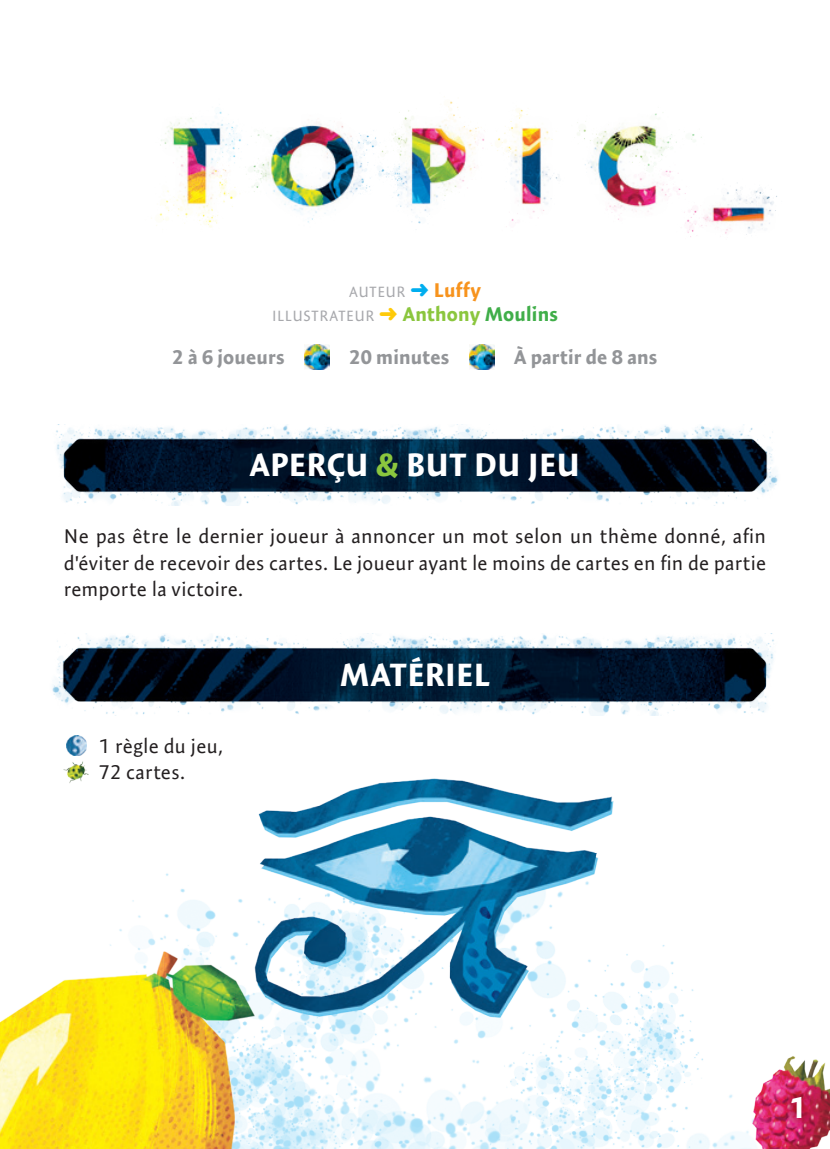
<style>
.page{position:relative;width:830px;height:1149px;background:#fff}
.page>*{position:absolute;margin:0;border:0;box-sizing:border-box;transform-origin:0 0}
.t1{font:700 32.5px "Expo Sans Pro";letter-spacing:.01em;color:#fff}
.t2{font:700 30px "Expo Sans Pro";color:#fff}
.t3{font:20px/26.2px "Expo Sans Pro";letter-spacing:.01em;color:#231f20;text-align:justify}
.t4{font:700 20px "Expo Sans Pro";letter-spacing:.01em;color:#939598}
.t5{font:15px/24px "Expo Sans Pro";letter-spacing:.04em;color:#a8a9ad;text-align:center}
.s1{color:#00aeef}
.s2{font-weight:700;font-size:20px;color:#f7931d}
.s3{color:#feca0a}
.s4{font-weight:700;font-size:20px;color:#8bc63e}
.s5{font-weight:700;font-size:20px;color:#40ae49}
.s6{color:#8bc63e}
</style>
<div class="page">
<img style="left:52px;top:633px;width:722px;height:81px">
<img style="left:56px;top:424px;width:722px;height:81px">
<img style="left:288px;top:1046px;width:435px;height:102px">
<img style="left:723px;top:1056px;width:106px;height:92px">
<img style="left:88px;top:774px;width:606px;height:272px">
<img style="left:0;top:888px;width:288px;height:260px">
<img style="left:151px;top:101px;width:626px;height:136px">
<img style="left:304px;top:344px;width:25px;height:25px">
<img style="left:469px;top:344px;width:25px;height:25px">
<img style="left:66px;top:735px;width:20px;height:20px">
<img style="left:64px;top:761px;width:24px;height:22px">
<svg style="left:776px;top:1082px;width:40px;height:51px;background:#c8295d"></svg>
<p class="t5" style="left:272px;top:279px;width:287px">AUTEUR <span class="s1">➜</span> <span class="s2">Luffy<br></span>ILLUSTRATEUR <span class="s3">➜</span> <span class="s4">Anthony</span> <span class="s5">Moulins</span></p>
<p class="t4" style="left:172px;top:344px;width:114px">2 à 6 joueurs</p>
<p class="t4" style="left:349px;top:344px;width:101px">20 minutes</p>
<p class="t4" style="left:514px;top:344px;width:145px">À partir de 8 ans</p>
<h1 class="t1" style="left:249px;top:445px;width:331px">APERÇU <span class="s6">&amp;</span> BUT DU JEU</h1>
<p class="t3" style="left:64px;top:523px;width:703px">Ne pas être le dernier joueur à annoncer un mot selon un thème donné, afin d'éviter de recevoir des cartes. Le joueur ayant le moins de cartes en fin de partie remporte la victoire.</p>
<p class="t3" style="left:99px;top:732px;width:125px">1 règle du jeu,<br>72 cartes.</p>
<h1 class="t1" style="left:340px;top:654px;width:151px">MATÉRIEL</h1>
<h2 class="t2" style="left:789px;top:1088px;width:18px">1</h2>
</div>
